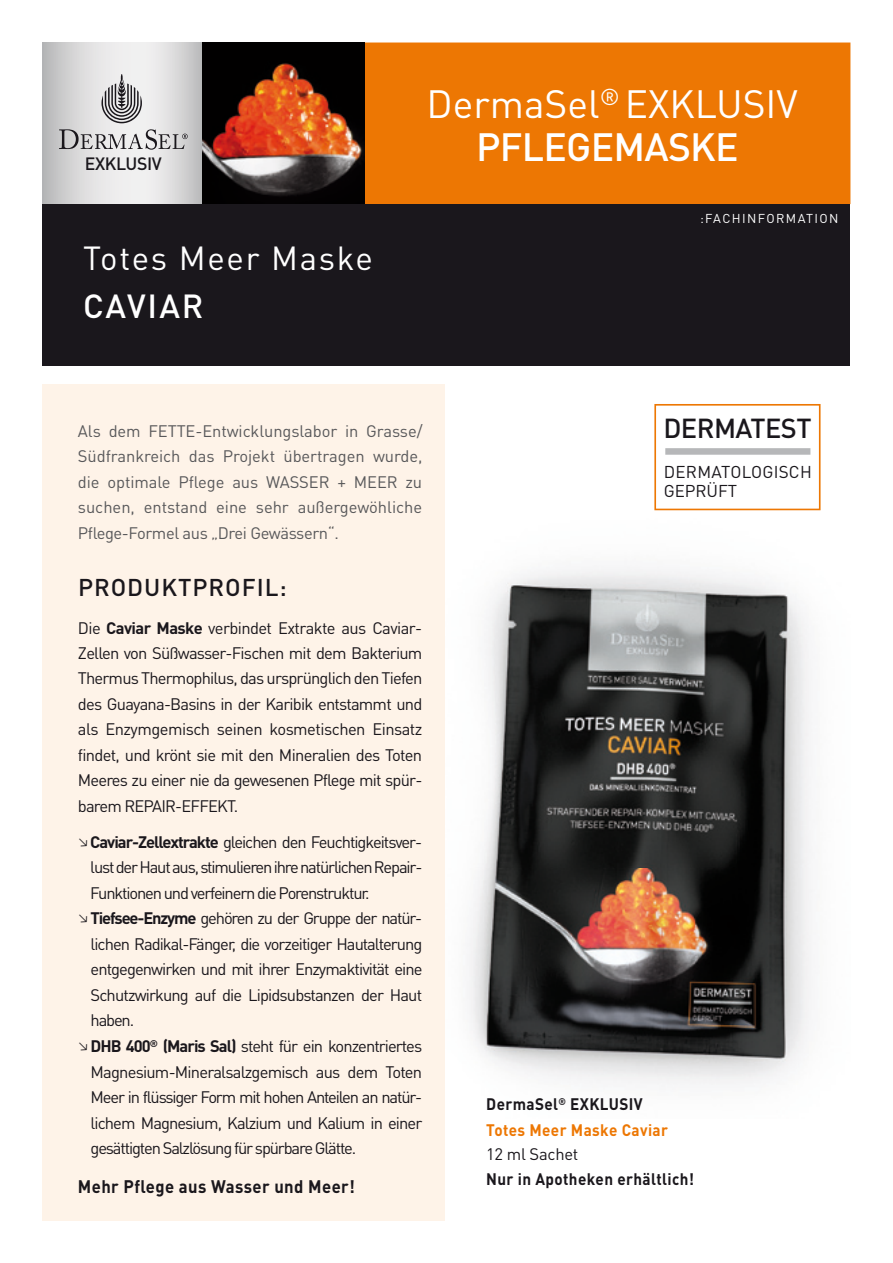
<style>
.page{position:relative;width:893px;height:1263px;background:#fff}
.page>*{position:absolute;margin:0;border:0;box-sizing:border-box;transform-origin:0 0}
.t1{font:39px/43.5px "DIN";color:#fff;text-align:center}
.t2{font:33px "DIN Pro";letter-spacing:.05em;color:#fff}
.t3{font:500 33px "DIN Pro";letter-spacing:.06em;color:#fff}
.t4{font:500 27.15px "DIN";letter-spacing:-.02em;color:#1a171c}
.t5{font:500 24px "DIN Pro";letter-spacing:.04em;color:#1a171c}
.t6{font:700 18px "DIN Pro";letter-spacing:.025em;color:#1a171c;scale:.93 1}
.t7{font:500 17.7px "DIN";letter-spacing:-.02em;color:#1a171c}
.t8{font:16.95px/19.6px "DIN";letter-spacing:.015em;color:#1a171c}
.t9{font:16.5px/25.5px "DIN Pro";letter-spacing:-.06em;color:#1a171c;text-align:justify}
.t10{font:16.5px/25.5px "DIN Pro";letter-spacing:-.025em;color:#58585a;text-align:justify}
.t11{font:700 16.5px/25.5px "DIN Pro";letter-spacing:.025em;color:#ed7703;scale:.93 1}
.t12{font:700 16.5px "DIN Pro";letter-spacing:.025em;color:#1a171c;scale:.93 1}
.t13{font:16.5px "DIN Pro";letter-spacing:-.015em;color:#1a171c}
.t14{font:12.75px "DIN Pro";letter-spacing:.11em;color:#fff}
.s1{font-weight:500}
.s2{font-weight:700}
.s3{color:#1a171c}
</style>
<div class="page">
<img style="left:469px;top:567px;width:343px;height:518px">
<svg style="left:43px;top:43px;width:160px;height:161px"></svg>
<div style="left:364px;top:43px;width:486px;height:161px;background:#ed7703"></div>
<img style="left:203px;top:43px;width:161px;height:161px">
<svg style="left:101px;top:74px;width:41px;height:49px"></svg>
<svg style="left:59px;top:129px;width:129px;height:21px"></svg>
<div style="left:43px;top:204px;width:807px;height:162px;background:#1a171c"></div>
<div style="left:43px;top:384px;width:402px;height:836px;background:#fef3e8"></div>
<div style="left:665px;top:448px;width:145px;height:7px;background:#b6b7b9"></div>
<div style="left:654px;top:404px;width:166px;height:106px;border:2px solid #ed7703"></div>
<p class="t7" style="left:85px;top:153px;width:79px">EXKLUSIV</p>
<h2 class="t2" style="left:83px;top:236px;width:291px">Totes Meer Maske</h2>
<h2 class="t3" style="left:83px;top:284px;width:122px">CAVIAR</h2>
<h1 class="t1" style="left:426px;top:81px;width:373px">DermaSel<sup>®</sup> EXKLUSIV<br><span class="s1">PFLEGEMASKE</span></h1>
<p class="t14" style="left:700px;top:209px;width:140px">:FACHINFORMATION</p>
<p class="t10" style="left:78px;top:418px;width:346px">Als dem FETTE-Entwicklungslabor in Grasse/ Südfrankreich das Projekt übertragen wurde, die optimale Pflege aus WASSER + MEER zu suchen, entstand eine sehr außergewöhliche Pflege-Formel aus „Drei Gewässern“.</p>
<h3 class="t5" style="left:78px;top:571px;width:210px">PRODUKTPROFIL:</h3>
<p class="t9" style="left:78px;top:614px;width:346px">Die <span class="s2">Caviar Maske</span> verbindet Extrakte aus Caviar-Zellen von Süßwasser-Fischen mit dem Bakterium Thermus Thermophilus, das ursprünglich den Tiefen des Guayana-Basins in der Karibik entstammt und als Enzymgemisch seinen kosmetischen Einsatz findet, und krönt sie mit den Mineralien des Toten Meeres zu einer nie da gewesenen Pflege mit spür&shy;barem REPAIR-EFFEKT.</p>
<p class="t9" style="left:90px;top:828px;width:334px;text-align:left"><span class="s2">Caviar-Zellextrakte</span> gleichen den Feuchtigkeitsver&shy;lust der Haut aus, stimulieren ihre natürlichen Repair-Funktionen und verfeinern die Porenstruktur.<br><span class="s2">Tiefsee-Enzyme</span> gehören zu der Gruppe der natür&shy;lichen Radikal-Fänger, die vorzeitiger Hautalterung entgegenwirken und mit ihrer Enzymaktivität eine Schutzwirkung auf die Lipidsubstanzen der Haut haben.<br><span class="s2">DHB 400</span><sup>®</sup> <span class="s2">(Maris Sal)</span> steht für ein konzentriertes Magnesium-Mineralsalzgemisch aus dem Toten Meer in flüssiger Form mit hohen Anteilen an natür&shy;lichem Magnesium, Kalzium und Kalium in einer gesättigten Salzlösung für spürbare Glätte.</p>
<p class="t6" style="left:78px;top:1174px;width:299px">Mehr Pflege aus Wasser und Meer!</p>
<h3 class="t4" style="left:663px;top:411px;width:150px">DERMATEST</h3>
<p class="t8" style="left:664px;top:461px;width:150px">DERMATOLOGISCH<br>GEPRÜFT</p>
<p class="t11" style="left:486px;top:1091px;width:197px"><span class="s3">DermaSel</span><sup>®</sup> <span class="s3">EXKLUSIV<br></span>Totes Meer Maske Caviar</p>
<p class="t13" style="left:486px;top:1142px;width:94px">12 ml Sachet</p>
<p class="t12" style="left:486px;top:1168px;width:225px">Nur in Apotheken erhältlich!</p>
</div>
